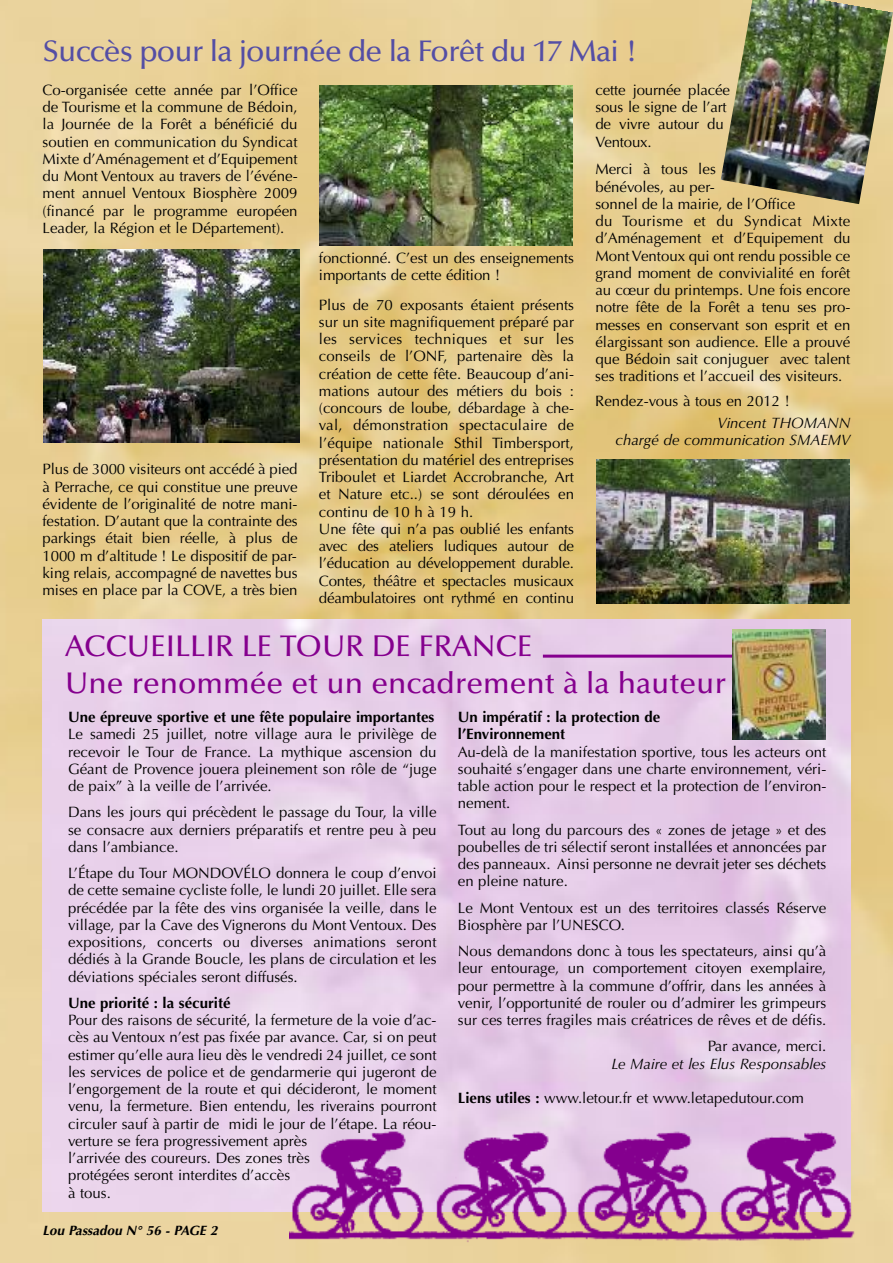
<style>
.page{position:relative;width:893px;height:1263px;background:#fff}
.page>*{position:absolute;margin:0;border:0;box-sizing:border-box;transform-origin:0 0}
.t1{font:500 30px/36.8px "Optima";color:#85008e}
.t2{font:500 30px "Optima";letter-spacing:-.03em;color:#544ea5}
.t3{font:15px/17.2px "Optima";color:#000;text-align:justify}
.t4{font:700 15px/17.2px "Optima";color:#000}
.t5{font:italic 15px/17.2px "Optima";color:#000;text-align:right}
.t6{font:italic 700 13.5px "Optima";color:#000}
.s1{font-weight:700}
</style>
<div class="page">
<img style="left:0;top:0;width:893px;height:1263px">
<img style="left:43px;top:620px;width:807px;height:591px">
<hr style="left:543px;top:655px;width:198px;height:3px;background:#85008e">
<img style="left:732px;top:629px;width:93px;height:111px">
<img style="left:289px;top:1113px;width:579px;height:140px">
<img style="left:320px;top:85px;width:252px;height:160px">
<img style="left:721px;top:0;width:172px;height:204px">
<img style="left:43px;top:250px;width:256px;height:192px">
<img style="left:596px;top:459px;width:254px;height:145px">
<h1 class="t2" style="left:43px;top:39px;width:597px">Succès pour la journée de la Forêt du 17 Mai !</h1>
<p class="t3" style="left:43px;top:83px;width:257px">Co-organisée cette année par l’Office de Tourisme et la commune de Bédoin, la Journée de la Forêt a bénéficié du soutien en communication du Syndicat Mixte d’Aménagement et d’Equipement du Mont Ventoux au travers de l’événe&shy;ment annuel Ventoux Biosphère 2009 (financé par le programme européen Leader, la Région et le Département).</p>
<p class="t3" style="left:43px;top:462px;width:257px">Plus de 3000 visiteurs ont accédé à pied à Perrache, ce qui constitue une preuve évidente de l’originalité de notre mani&shy;festation. D’autant que la contrainte des parkings était bien réelle, à plus de 1000 m d’altitude ! Le dispositif de par&shy;king relais, accompagné de navettes bus mises en place par la COVE, a très bien</p>
<p class="t3" style="left:319px;top:251px;width:257px">fonctionné. C’est un des enseignements importants de cette édition !</p>
<p class="t3" style="left:319px;top:297px;width:257px;text-align:left">Plus de 70 exposants étaient présents sur un site magnifiquement préparé par les services techniques et sur les conseils de l’ONF, partenaire dès la création de cette fête. Beaucoup d’ani&shy;mations autour des métiers du bois : (concours de loube, débardage à che&shy;val, démonstration spectaculaire de l’équipe nationale Sthil Timbersport, présentation du matériel des entreprises Triboulet et Liardet Accrobranche, Art et Nature etc..) se sont déroulées en continu de 10 h à 19 h.<br>Une fête qui n’a pas oublié les enfants avec des ateliers ludiques autour de l’éducation au développement durable.<br>Contes, théâtre et spectacles musicaux déambulatoires ont rythmé en continu</p>
<p class="t3" style="left:595px;top:83px;width:136px;text-align:left">cette journée placée sous le signe de l’art de vivre autour du<br>Ventoux.</p>
<p class="t3" style="left:595px;top:162px;width:257px;text-align:left">Merci à tous les<br>bénévoles, au per-<br>sonnel de la mairie, de l’Office<br>du Tourisme et du Syndicat Mixte d’Aménagement et d’Equipement du MontVentoux qui ont rendu possible ce grand moment de convivialité en forêt au cœur du printemps. Une fois encore notre fête de la Forêt a tenu ses pro&shy;messes en conservant son esprit et en élargissant son audience. Elle a prouvé que Bédoin sait conjuguer avec talent ses traditions et l’accueil des visiteurs.</p>
<p class="t3" style="left:595px;top:394px;width:196px">Rendez-vous à tous en 2012 !</p>
<p class="t5" style="left:615px;top:416px;width:236px">Vincent THOMANN<br>chargé de communication SMAEMV</p>
<h1 class="t1" style="left:65px;top:631px;width:663px">ACCUEILLIR LE TOUR DE FRANCE<br>Une renommée et un encadrement à la hauteur</h1>
<p class="t4" style="left:68px;top:708px;width:368px">Une épreuve sportive et une fête populaire importantes</p>
<p class="t3" style="left:68px;top:727px;width:370px">Le samedi 25 juillet, notre village aura le privilège de recevoir le Tour de France. La mythique ascension du Géant de Provence jouera pleinement son rôle de “juge de paix” à la veille de l’arrivée.</p>
<p class="t3" style="left:68px;top:805px;width:370px">Dans les jours qui précèdent le passage du Tour, la ville se consacre aux derniers préparatifs et rentre peu à peu dans l’ambiance.</p>
<p class="t3" style="left:68px;top:866px;width:370px">L’Étape du Tour MONDOVÉLO donnera le coup d’envoi de cette semaine cycliste folle, le lundi 20 juillet. Elle sera précédée par la fête des vins organisée la veille, dans le village, par la Cave des Vignerons du Mont Ventoux. Des expositions, concerts ou diverses animations seront dédiés à la Grande Boucle, les plans de circulation et les déviations spéciales seront diffusés.</p>
<p class="t4" style="left:68px;top:994px;width:164px">Une priorité : la sécurité</p>
<p class="t3" style="left:68px;top:1013px;width:370px;text-align:left">Pour des raisons de sécurité, la fermeture de la voie d’ac&shy;cès au Ventoux n’est pas fixée par avance. Car, si on peut estimer qu’elle aura lieu dès le vendredi 24 juillet, ce sont les services de police et de gendarmerie qui jugeront de l’engorgement de la route et qui décideront, le moment venu, la fermeture. Bien entendu, les riverains pourront circuler sauf à partir de midi le jour de l’étape. La réou&shy;verture se fera progressivement après<br>l’arrivée des coureurs. Des zones très<br>protégées seront interdites d’accès<br>à tous.</p>
<p class="t6" style="left:43px;top:1225px;width:177px">Lou Passadou N° 56 - PAGE 2</p>
<p class="t4" style="left:458px;top:708px;width:204px">Un impératif : la protection de l’Environnement</p>
<p class="t3" style="left:458px;top:744px;width:370px">Au-delà de la manifestation sportive, tous les acteurs ont souhaité s’engager dans une charte environnement, véri&shy;table action pour le respect et la protection de l’environ&shy;nement.</p>
<p class="t3" style="left:458px;top:822px;width:370px">Tout au long du parcours des « zones de jetage » et des poubelles de tri sélectif seront installées et annoncées par des panneaux. Ainsi personne ne devrait jeter ses déchets en pleine nature.</p>
<p class="t3" style="left:458px;top:900px;width:370px">Le Mont Ventoux est un des territoires classés Réserve<br>Biosphère par l’UNESCO.</p>
<p class="t3" style="left:458px;top:944px;width:370px">Nous demandons donc à tous les spectateurs, ainsi qu’à leur entourage, un comportement citoyen exemplaire, pour permettre à la commune d’offrir, dans les années à venir, l’opportunité de rouler ou d’admirer les grimpeurs sur ces terres fragiles mais créatrices de rêves et de défis.</p>
<p class="t3" style="left:708px;top:1039px;width:120px">Par avance, merci.</p>
<p class="t5" style="left:611px;top:1056px;width:216px">Le Maire et les Elus Responsables</p>
<p class="t3" style="left:458px;top:1091px;width:348px"><span class="s1">Liens utiles :</span> www.letour.fr et www.letapedutour.com</p>
</div>
